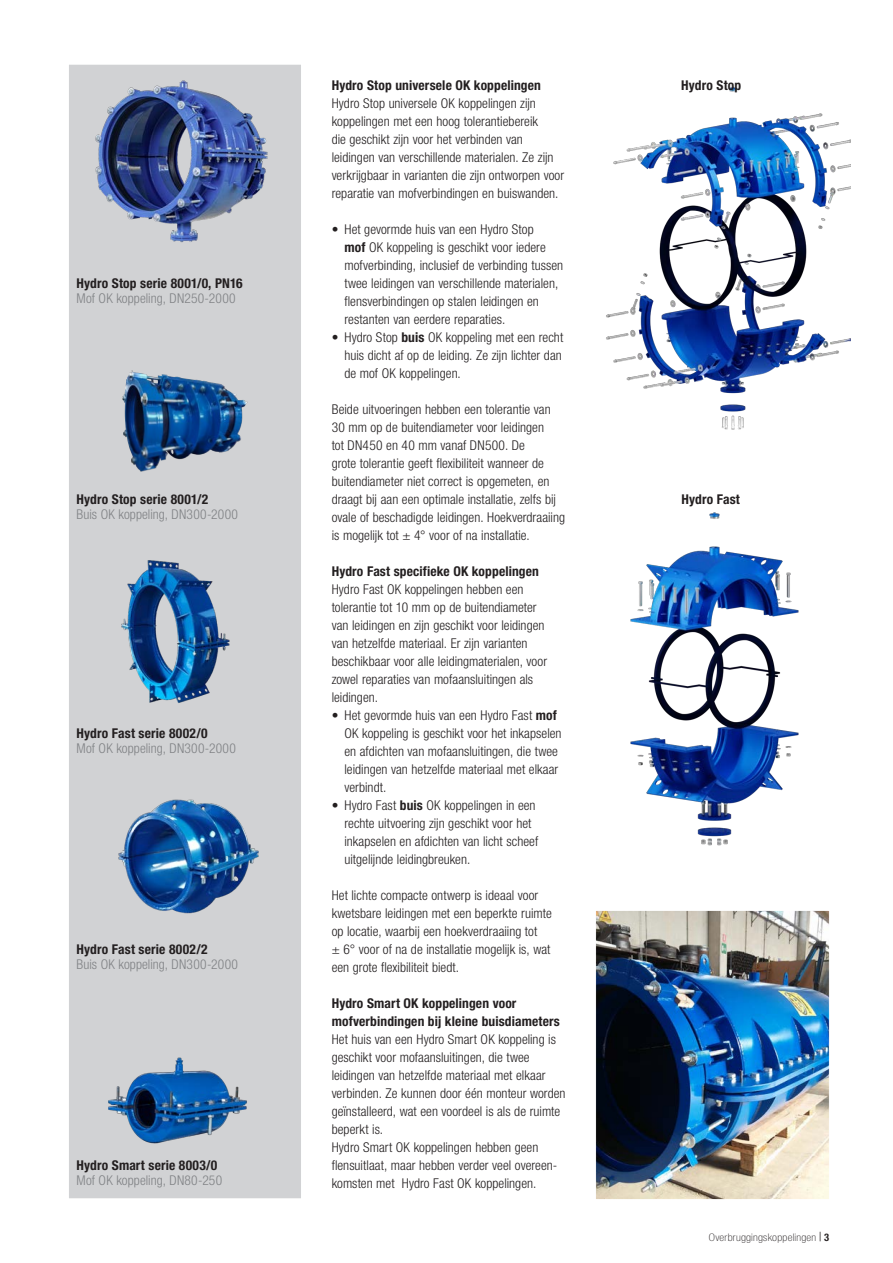
<style>
.page{position:relative;width:893px;height:1263px;background:#fff}
.page>*{position:absolute;margin:0;border:0;box-sizing:border-box;transform-origin:0 0}
.BODY{font:300 condensed 13.5px/18px "Helvetica Neue LT Pro";letter-spacing:.005em;color:#231f20}
.SUB_HEADLINES{font:700 condensed 13.5px/18px "Helvetica Neue LT Pro";letter-spacing:.01em;color:#231f20}
.PICTURE_left{font:300 condensed 13.5px "Helvetica Neue LT Pro";letter-spacing:.01em;color:#808285}
.PAGE_NUMBER_TEXT_right{font:100 condensed 10.5px "Helvetica Neue LT Pro";letter-spacing:.02em;color:#231f20;scale:1.1 1}
.s1{font-weight:700}
.s2{font-family:"Times New Roman";font-weight:700;font-stretch:normal}
</style>
<div class="page">
<div style="left:68px;top:64px;width:234px;height:1135px;background:#d1d2d4;border:1px solid #fff"></div>
<img style="left:108px;top:1057px;width:139px;height:87px">
<img style="left:118px;top:799px;width:141px;height:115px">
<img style="left:122px;top:370px;width:126px;height:102px">
<img style="left:95px;top:80px;width:173px;height:163px">
<img style="left:630px;top:512px;width:169px;height:334px">
<img style="left:606px;top:86px;width:244px;height:344px">
<img style="left:597px;top:912px;width:231px;height:286px">
<div style="left:595px;top:910px;width:235px;height:290px;border:1px solid #fff"></div>
<img style="left:121px;top:560px;width:109px;height:143px">
<p class="SUB_HEADLINES" style="left:77px;top:274px;width:168px">Hydro Stop serie 8001/0, PN16</p>
<p class="PICTURE_left" style="left:77px;top:290px;width:161px">Mof OK koppeling, DN250-2000</p>
<p class="SUB_HEADLINES" style="left:77px;top:490px;width:133px">Hydro Stop serie 8001/2</p>
<p class="PICTURE_left" style="left:77px;top:506px;width:163px">Buis OK koppeling, DN300-2000</p>
<p class="SUB_HEADLINES" style="left:77px;top:724px;width:133px">Hydro Fast serie 8002/0</p>
<p class="PICTURE_left" style="left:77px;top:740px;width:161px">Mof OK koppeling, DN300-2000</p>
<p class="SUB_HEADLINES" style="left:77px;top:940px;width:133px">Hydro Fast serie 8002/2</p>
<p class="PICTURE_left" style="left:77px;top:956px;width:163px">Buis OK koppeling, DN300-2000</p>
<p class="SUB_HEADLINES" style="left:77px;top:1156px;width:142px">Hydro Smart serie 8003/0</p>
<p class="PICTURE_left" style="left:77px;top:1172px;width:147px">Mof OK koppeling, DN80-250</p>
<p class="SUB_HEADLINES" style="left:332px;top:76px;width:211px">Hydro Stop universele OK koppelingen</p>
<p class="BODY" style="left:332px;top:94px;width:234px">Hydro Stop universele OK koppelingen zijn koppelingen met een hoog tolerantiebereik<br>die geschikt zijn voor het verbinden van leidingen van verschillende materialen. Ze zijn verkrijgbaar in varianten die zijn ontworpen voor reparatie van mofverbindingen en buiswanden.</p>
<p class="BODY" style="left:344px;top:220px;width:220px;text-indent:-13px">• Het gevormde huis van een Hydro Stop<br><span class="s1">mof</span> OK koppeling is geschikt voor iedere mofverbinding, inclusief de verbinding tussen twee leidingen van verschillende materialen, flensverbindingen op stalen leidingen en restanten van eerdere reparaties.</p>
<p class="BODY" style="left:344px;top:328px;width:220px;text-align:justify;text-indent:-13px">• Hydro Stop <span class="s1">buis</span> OK koppeling met een recht huis dicht af op de leiding. Ze zijn lichter dan de mof OK koppelingen.</p>
<p class="BODY" style="left:332px;top:400px;width:235px">Beide uitvoeringen hebben een tolerantie van 30 mm op de buitendiameter voor leidingen<br>tot DN450 en 40 mm vanaf DN500. De<br>grote tolerantie geeft flexibiliteit wanneer de buitendiameter niet correct is opgemeten, en draagt bij aan een optimale installatie, zelfs bij ovale of beschadigde leidingen. Hoekverdraaiing is mogelijk tot ± 4° voor of na installatie.</p>
<p class="SUB_HEADLINES" style="left:332px;top:562px;width:209px">Hydro Fast specifieke OK koppelingen</p>
<p class="BODY" style="left:332px;top:580px;width:217px">Hydro Fast OK koppelingen hebben een tolerantie tot 10 mm op de buitendiameter van leidingen en zijn geschikt voor leidingen van hetzelfde materiaal. Er zijn varianten beschikbaar voor alle leidingmaterialen, voor zowel reparaties van mofaansluitingen als leidingen.</p>
<p class="BODY" style="left:344px;top:706px;width:219px;text-indent:-13px">• Het gevormde huis van een Hydro Fast <span class="s1">mof </span>OK koppeling is geschikt voor het inkapselen en afdichten van mofaansluitingen, die twee leidingen van hetzelfde materiaal met elkaar verbindt.</p>
<p class="BODY" style="left:344px;top:796px;width:195px;text-indent:-13px">• Hydro Fast <span class="s1">buis</span> OK koppelingen in een rechte uitvoering zijn geschikt voor het inkapselen en afdichten van licht scheef uitgelijnde leidingbreuken.</p>
<p class="BODY" style="left:332px;top:886px;width:222px">Het lichte compacte ontwerp is ideaal voor kwetsbare leidingen met een beperkte ruimte op locatie, waarbij een hoekverdraaiing tot</p>
<p class="BODY" style="left:332px;top:940px;width:220px">± 6° voor of na de installatie mogelijk is, wat een grote flexibiliteit biedt.</p>
<p class="SUB_HEADLINES" style="left:332px;top:994px;width:230px">Hydro Smart OK koppelingen voor mofverbindingen bij kleine buisdiameters</p>
<p class="BODY" style="left:332px;top:1030px;width:226px">Het huis van een Hydro Smart OK koppeling is</p>
<p class="BODY" style="left:332px;top:1048px;width:235px">geschikt voor mofaansluitingen, die twee leidingen van hetzelfde materiaal met elkaar verbinden. Ze kunnen door één monteur worden geïnstalleerd, wat een voordeel is als de ruimte beperkt is.</p>
<p class="BODY" style="left:332px;top:1138px;width:208px">Hydro Smart OK koppelingen hebben geen</p>
<p class="BODY" style="left:332px;top:1156px;width:227px">flensuitlaat, maar hebben verder veel overeen&shy;komsten met Hydro Fast OK koppelingen.</p>
<p class="SUB_HEADLINES" style="left:681px;top:76px;width:62px">Hydro Stop</p>
<p class="SUB_HEADLINES" style="left:681px;top:490px;width:60px">Hydro Fast</p>
<p class="PAGE_NUMBER_TEXT_right" style="left:709px;top:1231px;width:111px">Overbruggingskoppelingen <span class="s2">|</span> <span class="s1">3</span></p>
</div>
